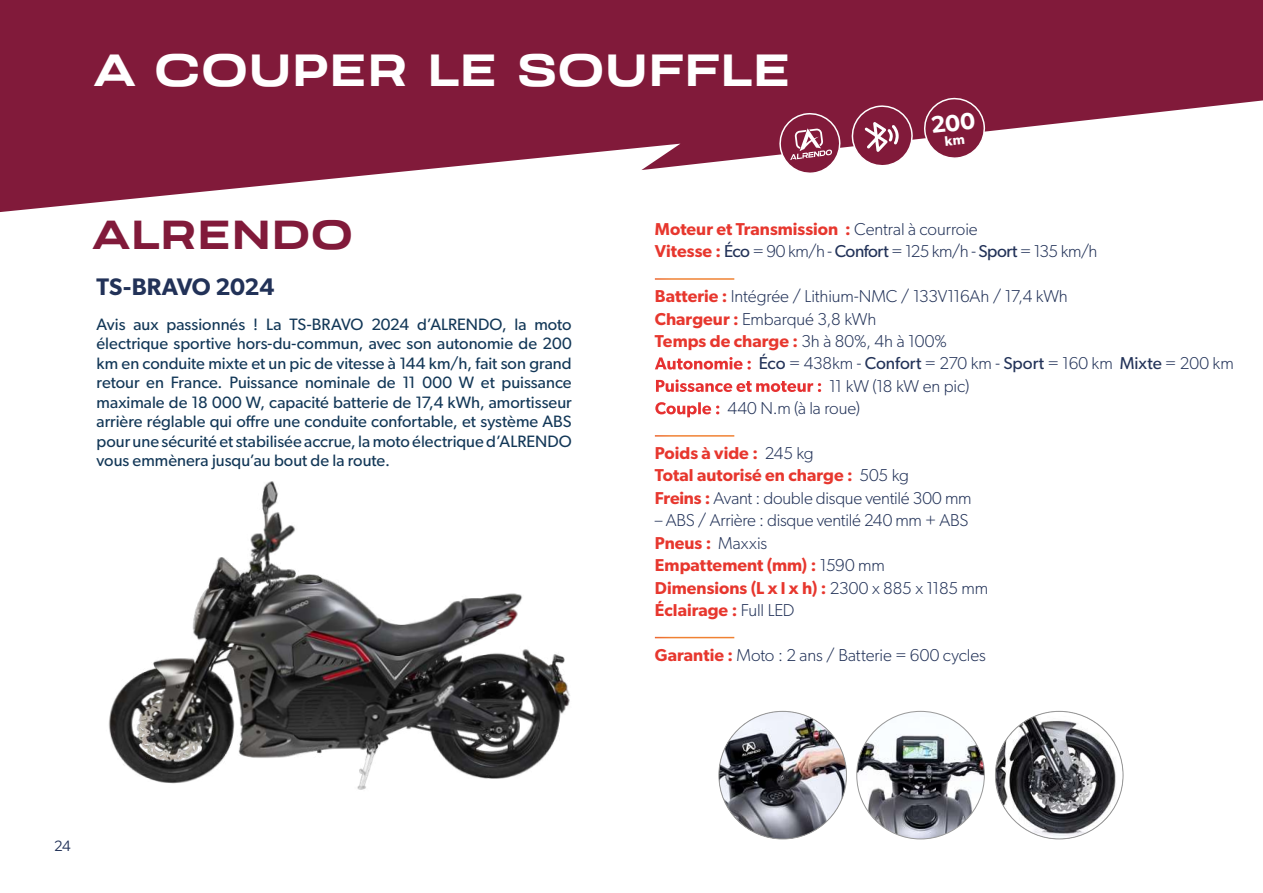
<style>
.page{position:relative;width:1263px;height:893px;background:#fff}
.page>*{position:absolute;margin:0;border:0;box-sizing:border-box;transform-origin:0 0}
.t1{font:expanded 45px "Velodroma Basic";letter-spacing:-.015em;color:#fff}
.t2{font:expanded 40.5px "Velodroma Basic";letter-spacing:-.01em;color:#811a3a}
.t3{font:600 24px "Gibson";letter-spacing:-.01em;color:#223258}
.t4{font:300 17.25px/22.4px "Gibson";letter-spacing:-.01em;color:#223258}
.t5{font:300 17.25px/22.4px "Gibson";letter-spacing:-.03em;color:#223258}
.t6{font:600 17.25px/22.4px "Gibson";color:#e7372e}
.t7{font:16.5px/19.5px "Gibson";color:#123757;text-align:justify}
.t8{font:15px "Gibson";color:#223258}
.s1{font-weight:600;color:#e7372e}
.s2{font-weight:400}
.s3{font-weight:600;color:#fff}
.s4{font-weight:300;color:#223258}
</style>
<div class="page">
<svg style="left:0;top:0;width:1263px;height:212px;fill:#811a3a"></svg>
<img style="left:108px;top:481px;width:462px;height:309px">
<img style="left:719px;top:711px;width:127px;height:128px">
<img style="left:858px;top:712px;width:126px;height:127px">
<img style="left:995px;top:711px;width:128px;height:128px;border-radius:64px">
<svg style="left:779px;top:112px;width:62px;height:63px"></svg>
<svg style="left:851px;top:105px;width:62px;height:62px"></svg>
<svg style="left:923px;top:97px;width:63px;height:63px"></svg>
<h1 class="t1" style="left:93px;top:48px;width:700px">A COUPER LE SOUFFLE</h1>
<h2 class="t2" style="left:92px;top:215px;width:263px">ALRENDO</h2>
<h3 class="t3" style="left:97px;top:273px;width:179px">TS-BRAVO 2024</h3>
<p class="t7" style="left:97px;top:314px;width:477px">Avis aux passionnés ! La TS-BRAVO 2024 d’ALRENDO, la moto électrique sportive hors-du-commun, avec son autonomie de 200 km en conduite mixte et un pic de vitesse à 144 km/h, fait son grand retour en France. Puissance nominale de 11 000 W et puissance maximale de 18 000 W, capacité batterie de 17,4 kWh, amortisseur arrière réglable qui offre une conduite confortable, et système ABS pour une sécurité et stabilisée accrue, la moto électrique d’ALRENDO vous emmènera jusqu’au bout de la route.</p>
<p class="t5" style="left:655px;top:218px;width:444px"><span class="s1">Moteur et Transmission :</span> Central à courroie<br><span class="s1">Vitesse :</span> <span class="s2">Éco</span> = 90 km/h - <span class="s2">Confort</span> = 125 km/h - <span class="s2">Sport</span> = 135 km/h</p>
<p class="t4" style="left:655px;top:285px;width:580px"><span class="s1">Batterie :</span> Intégrée / Lithium-NMC / 133V116Ah / 17,4 kWh<br><span class="s1">Chargeur :</span> Embarqué 3,8 kWh<br><span class="s1">Temps de charge :</span> 3h à 80%, 4h à 100%<br><span class="s3">Autonomie :</span> <span class="s2">Éco</span> = 438km - <span class="s2">Confort</span> = 270 km - <span class="s2">Sport</span> = 160 km <span class="s2">Mixte</span> = 200 km <span class="s3">Puissance et moteur :</span> 11 kW (18 kW en pic)<br><span class="s3">Couple :</span> 440 N.m (à la roue)</p>
<p class="t6" style="left:655px;top:441px;width:318px">Poids à vide : <span class="s4">245 kg<br></span>Total autorisé en charge : <span class="s4">505 kg<br></span>Freins : <span class="s4">Avant : double disque ventilé 300 mm</span></p>
<p class="t4" style="left:655px;top:509px;width:335px">– ABS / Arrière : disque ventilé 240 mm + ABS<br><span class="s1">Pneus :</span> Maxxis<br><span class="s1">Empattement (mm) :</span> 1590 mm<br><span class="s1">Dimensions (L x l x h) :</span> 2300 x 885 x 1185 mm<br><span class="s1">Éclairage :</span> Full LED</p>
<p class="t4" style="left:655px;top:643px;width:333px"><span class="s1">Garantie :</span> Moto : 2 ans / Batterie = 600 cycles</p>
<p class="t8" style="left:54px;top:837px;width:18px">24</p>
</div>
